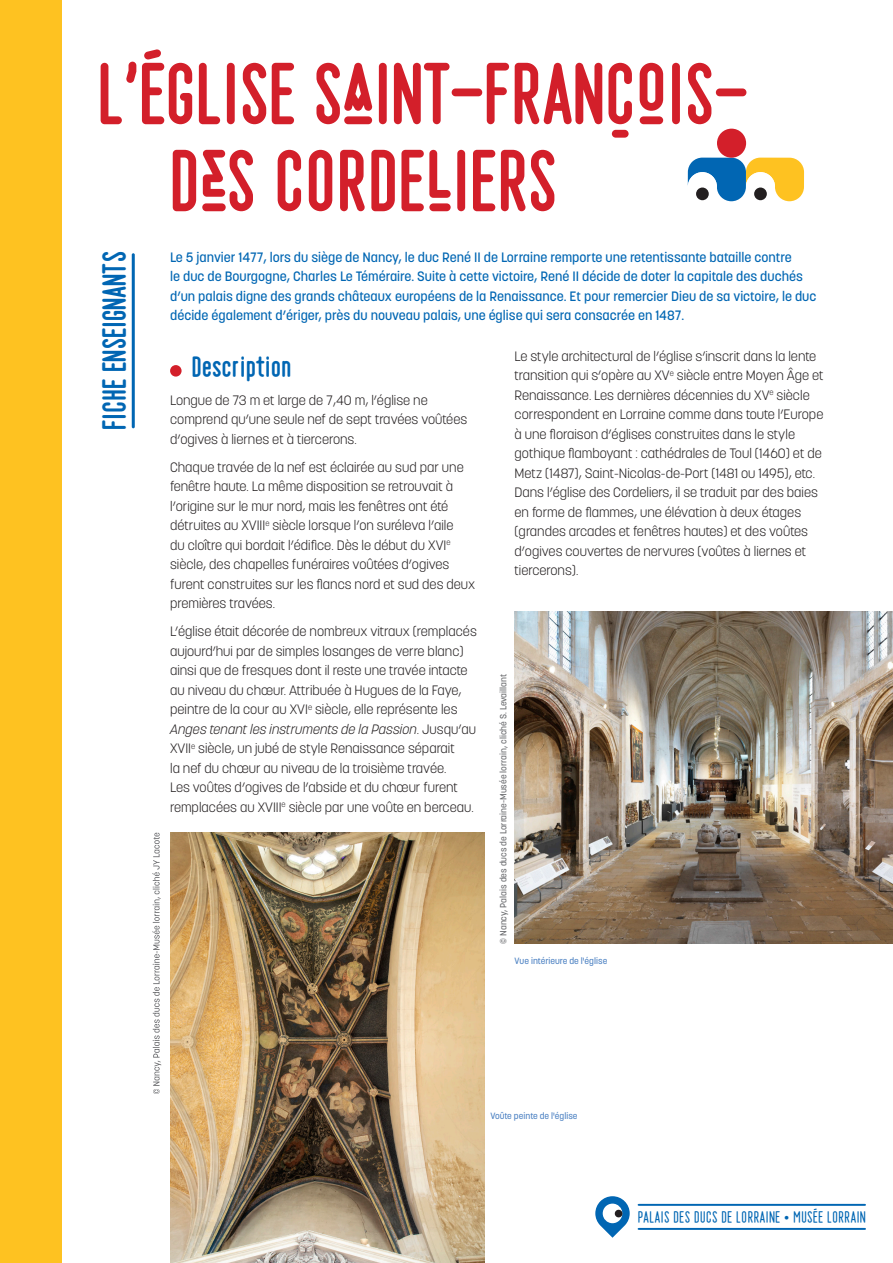
<style>
.page{position:relative;width:893px;height:1263px;background:#fff}
.page>*{position:absolute;margin:0;border:0;box-sizing:border-box;transform-origin:0 0}
.t1{font:700 90px "Playtime";color:#d31f2a}
.t2{font:700 34.65px "Playtime";color:#0166b3}
.t3{font:700 30px "Playtime";color:#0166b3}
.t4{font:17.55px "Playtime";color:#0166b3}
.labeur{font:300 13.5px/19.5px "Korolev";color:#231f20}
.t5{font:500 13.5px/19.5px "Korolev";color:#0166b3}
.t6{font:500 9px "Korolev";color:#6c6d70}
.t7{font:500 9px "Korolev";color:#5084c4}
.s1{font-style:italic}
</style>
<div class="page">
<div style="left:170px;top:365px;width:12px;height:12px;background:#d31f2a;border-radius:50%"></div>
<hr style="left:132px;top:253px;width:3px;height:175px;background:#0166b3">
<hr style="left:638px;top:1228px;width:228px;height:2px;background:#0166b3">
<hr style="left:638px;top:1204px;width:228px;height:2px;background:#0166b3">
<svg style="left:688px;top:129px;width:116px;height:72px"></svg>
<svg style="left:595px;top:1196px;width:35px;height:42px"></svg>
<div style="left:615px;top:1210px;width:7px;height:7px;background:#231f20;border-radius:50%"></div>
<div style="left:0;top:0;width:62px;height:1263px;background:#fec221"></div>
<img style="left:170px;top:833px;width:315px;height:430px">
<img style="left:514px;top:611px;width:379px;height:333px">
<svg style="left:152px;top:833px;width:9px;height:261px"></svg>
<p class="t1" style="left:97px;top:43px;width:653px">L’ÉGLISE SAINT-FRANÇOIS-</p>
<p class="t1" style="left:169px;top:130px;width:390px">DES CORDELIERS</p>
<p class="t2" style="left:95px;top:430px;width:180px;rotate:-90deg">FICHE ENSEIGNANTS</p>
<p class="t5" style="left:170px;top:247px;width:648px">Le 5 janvier 1477, lors du siège de Nancy, le duc René II de Lorraine remporte une retentissante bataille contre<br>le duc de Bourgogne, Charles Le Téméraire. Suite à cette victoire, René II décide de doter la capitale des duchés d’un palais digne des grands châteaux européens de la Renaissance. Et pour remercier Dieu de sa victoire, le duc décide également d’ériger, près du nouveau palais, une église qui sera consacrée en 1487.</p>
<p class="t3" style="left:191px;top:349px;width:102px">Description</p>
<p class="labeur" style="left:170px;top:390px;width:299px">Longue de 73 m et large de 7,40 m, l’église ne comprend qu’une seule nef de sept travées voûtées d’ogives à liernes et à tiercerons.</p>
<p class="labeur" style="left:170px;top:457px;width:307px">Chaque travée de la nef est éclairée au sud par une fenêtre haute. La même disposition se retrouvait à l’origine sur le mur nord, mais les fenêtres ont été détruites au XVIII<sup>e</sup> siècle lorsque l’on suréleva l’aile<br>du cloître qui bordait l’édifice. Dès le début du XVI<sup>e </sup>siècle, des chapelles funéraires voûtées d’ogives furent construites sur les flancs nord et sud des deux premières travées.</p>
<p class="labeur" style="left:170px;top:622px;width:308px">L’église était décorée de nombreux vitraux (remplacés aujourd’hui par de simples losanges de verre blanc) ainsi que de fresques dont il reste une travée intacte au niveau du chœur. Attribuée à Hugues de la Faye, peintre de la cour au XVI<sup>e</sup> siècle, elle représente les <span class="s1">Anges tenant les instruments de la Passion</span>. Jusqu’au XVII<sup>e</sup> siècle, un jubé de style Renaissance séparait<br>la nef du chœur au niveau de la troisième travée.<br>Les voûtes d’ogives de l’abside et du chœur furent remplacées au XVIII<sup>e</sup> siècle par une voûte en berceau.</p>
<p class="labeur" style="left:514px;top:346px;width:311px">Le style architectural de l’église s’inscrit dans la lente transition qui s’opère au XV<sup>e</sup> siècle entre Moyen Âge et Renaissance. Les dernières décennies du XV<sup>e</sup> siècle correspondent en Lorraine comme dans toute l’Europe à une floraison d’églises construites dans le style gothique flamboyant : cathédrales de Toul (1460) et de Metz (1487), Saint-Nicolas-de-Port (1481 ou 1495), etc.<br>Dans l’église des Cordeliers, il se traduit par des baies en forme de flammes, une élévation à deux étages (grandes arcades et fenêtres hautes) et des voûtes d’ogives couvertes de nervures (voûtes à liernes et tiercerons).</p>
<p class="t6" style="left:498px;top:944px;width:271px;rotate:-90deg">© Nancy, Palais des ducs de Lorraine-Musée lorrain, cliché S. Levaillant</p>
<p class="t7" style="left:514px;top:955px;width:94px">Vue intérieure de l'église</p>
<p class="t7" style="left:490px;top:1110px;width:89px">Voûte peinte de l'église</p>
<p class="t4" style="left:637px;top:1207px;width:230px">PALAIS DES DUCS DE LORRAINE • MUSÉE LORRAIN</p>
</div>
